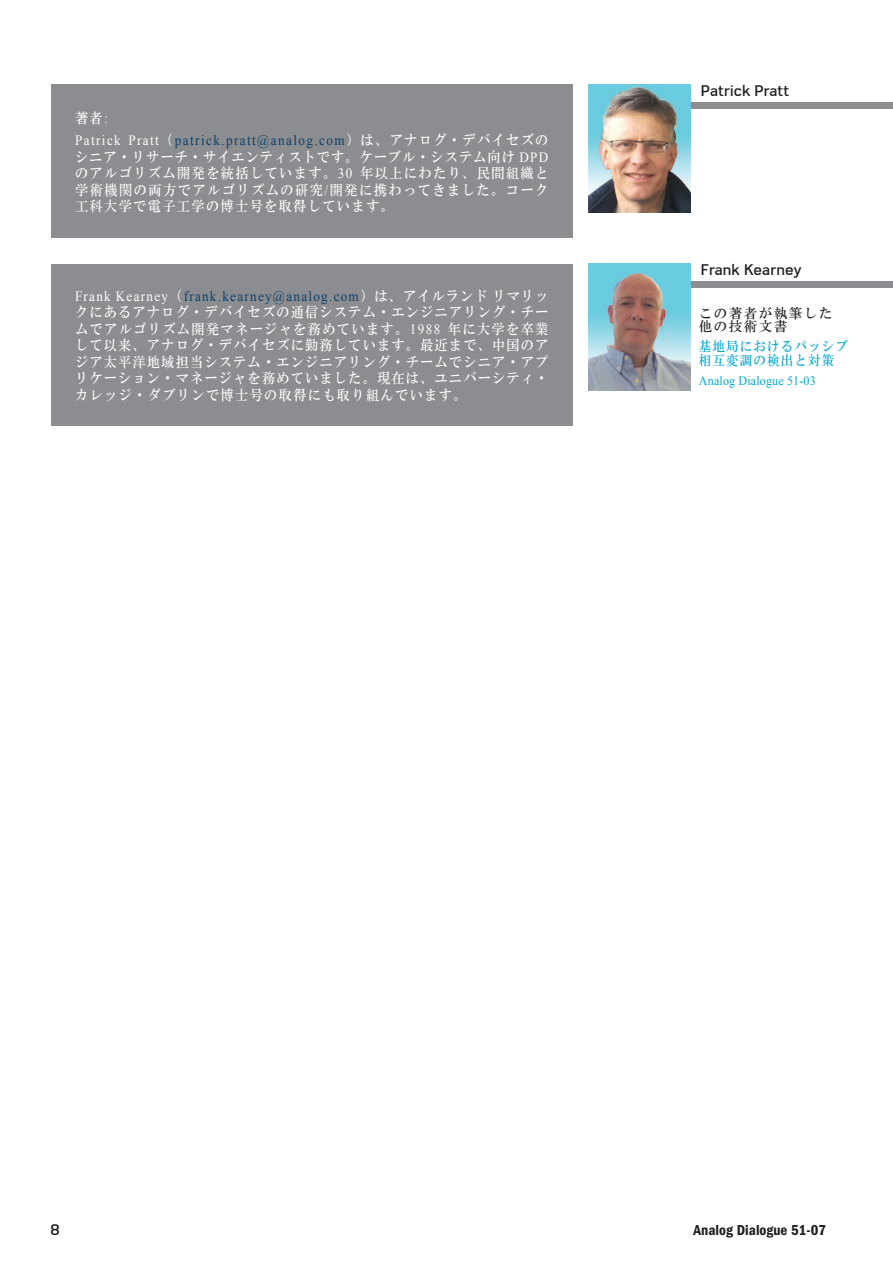
<style>
.page{position:relative;width:893px;height:1263px;background:#fff}
.page>*{position:absolute;margin:0;border:0;box-sizing:border-box;transform-origin:0 0}
.H1{font:500 15px "Azbuka Std";letter-spacing:.01em;color:#231f20;scale:1.05 1}
.t1{font:15px "ITC Franklin Gothic Std Dm Cd";color:#231f20}
.t2{font:700 15px "Azbuka Std";color:#231f20}
.Bio{font:14.25px/16.5px "HG Mincho B";letter-spacing:.11em;color:#fff;text-align:justify;scale:.92 1}
.Also_by{font:13.5px/13.5px "HG Mincho B";letter-spacing:.1em;color:#00a6cf;scale:.92 1}
.Also_by-2{font:13.5px/13.5px "HG Mincho B";letter-spacing:.11em;color:#231f20}
.Also_by-3{font:12.75px "Times New Roman";letter-spacing:.01em;color:#00a6cf;scale:.95 1}
.s1{font-family:"Times New Roman"}
.s2{font-family:"Times New Roman";color:#0b406a}
</style>
<div class="page">
<div style="left:51px;top:85px;width:521px;height:153px;background:#8c8d90"></div>
<div style="left:51px;top:264px;width:521px;height:161px;background:#8c8d90"></div>
<div style="left:639px;top:102px;width:254px;height:7px;background:#8c8d90"></div>
<div style="left:639px;top:281px;width:254px;height:7px;background:#8c8d90"></div>
<img style="left:588px;top:85px;width:102px;height:128px">
<img style="left:588px;top:264px;width:102px;height:126px">
<p class="Bio" style="left:75px;top:109px;width:37px">著者<span class="s1">:</span></p>
<p class="Bio" style="left:75px;top:132px;width:516px"><span class="s1">Patrick Pratt</span>（<span class="s2">patrick.pratt@analog.com</span>）は、アナログ・デバイセズのシニア・リサーチ・サイエンティストです。ケーブル・システム向け <span class="s1">DPD</span>のアルゴリズム開発を統括しています。<span class="s1">30</span> 年以上にわたり、民間組織と学術機関の両方でアルゴリズムの研究<span class="s1">/</span>開発に携わってきました。コーク工科大学で電子工学の博士号を取得しています。</p>
<p class="Bio" style="left:75px;top:287px;width:516px"><span class="s1">Frank Kearney</span>（<span class="s2">frank.kearney@analog.com</span>）は、アイルランドリマリックにあるアナログ・デバイセズの通信システム・エンジニアリング・チームでアルゴリズム開発マネージャを務めています。<span class="s1">1988</span> 年に大学を卒業して以来、アナログ・デバイセズに勤務しています。最近まで、中国のアジア太平洋地域担当システム・エンジニアリング・チームでシニア・アプリケーション・マネージャを務めていました。現在は、ユニバーシティ・カレッジ・ダブリンで博士号の取得にも取り組んでいます。</p>
<p class="H1" style="left:701px;top:82px;width:86px">Patrick Pratt</p>
<p class="H1" style="left:701px;top:261px;width:97px">Frank Kearney</p>
<p class="Also_by-2" style="left:699px;top:306px;width:135px">この著者が執筆した他の技術文書</p>
<p class="Also_by" style="left:699px;top:340px;width:164px">基地局におけるパッシブ相互変調の検出と対策</p>
<p class="Also_by-3" style="left:699px;top:372px;width:124px">Analog Dialogue 51-03</p>
<p class="t2" style="left:50px;top:1221px;width:11px">8</p>
<p class="t1" style="left:694px;top:1221px;width:134px">Analog Dialogue 51-07</p>
</div>
